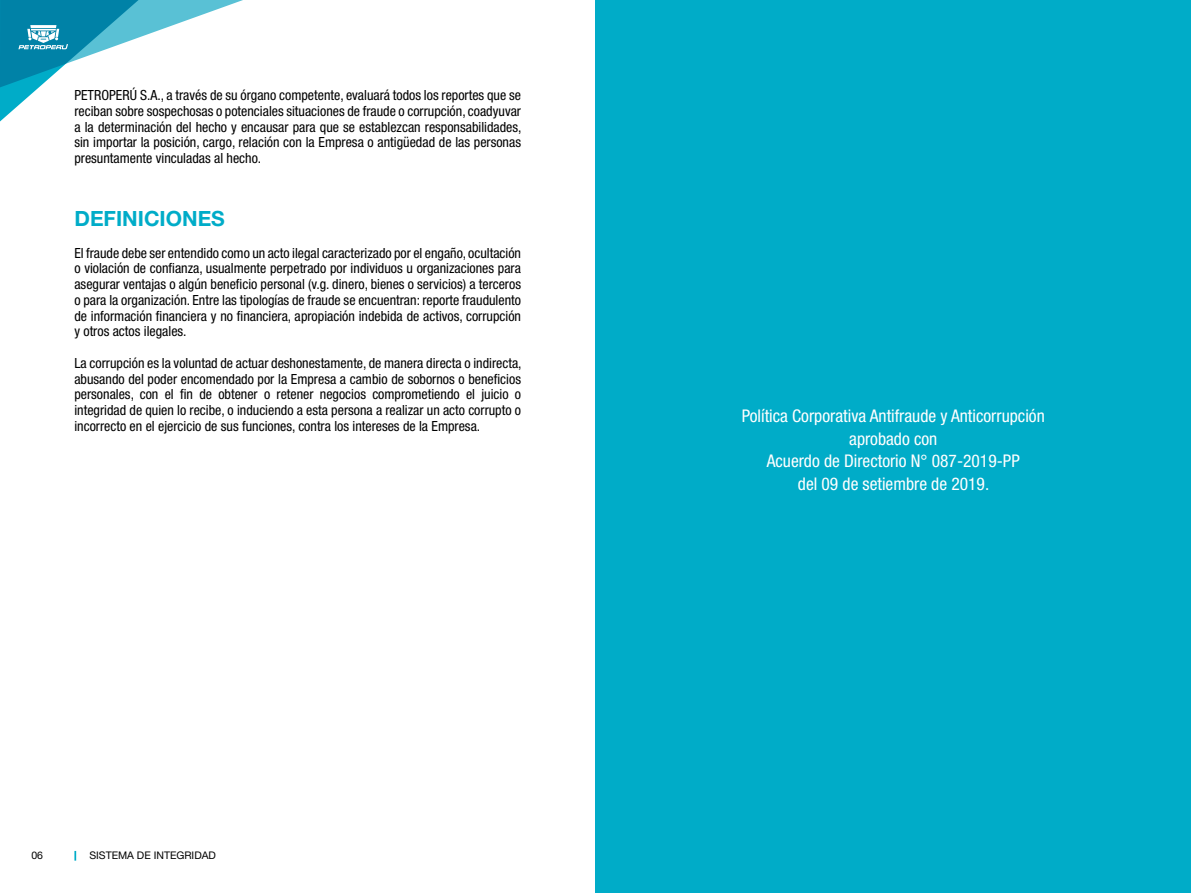
<style>
.page{position:relative;width:1191px;height:893px;background:#fff}
.page>*{position:absolute;margin:0;border:0;box-sizing:border-box;transform-origin:0 0}
.t1{font:700 21px "Helvetica Neue LT Std";color:#00acc8}
.t2{font:condensed 17.5px/22.8px "Helvetica Neue LT Std";color:#fff;text-align:center}
.t3{font:condensed 14px/15.8px "Helvetica Neue LT Std";color:#000;text-align:justify}
.t4{font:10.5px "Helvetica Neue LT Std";color:#000}
</style>
<div class="page">
<svg style="left:74px;top:851px;width:2px;height:10px"></svg>
<div style="left:595px;top:0;width:596px;height:893px;background:#00acc8"></div>
<svg style="left:0;top:0;width:243px;height:121px"></svg>
<p class="t3" style="left:74px;top:87px;width:448px">PETROPERÚ S.A., a través de su órgano competente, evaluará todos los reportes que se reciban sobre sospechosas o potenciales situaciones de fraude o corrupción, coadyuvar a la determinación del hecho y encausar para que se establezcan responsabilidades, sin importar la posición, cargo, relación con la Empresa o antigüedad de las personas presuntamente vinculadas al hecho.</p>
<h1 class="t1" style="left:74px;top:206px;width:152px">DEFINICIONES</h1>
<p class="t3" style="left:74px;top:245px;width:448px">El fraude debe ser entendido como un acto ilegal caracterizado por el engaño, ocultación o violación de confianza, usualmente perpetrado por individuos u organizaciones para asegurar ventajas o algún beneficio personal (v.g. dinero, bienes o servicios) a terceros o para la organización. Entre las tipologías de fraude se encuentran: reporte fraudulento de información financiera y no financiera, apropiación indebida de activos, corrupción y otros actos ilegales.</p>
<p class="t3" style="left:74px;top:355px;width:449px">La corrupción es la voluntad de actuar deshonestamente, de manera directa o indirecta, abusando del poder encomendado por la Empresa a cambio de sobornos o beneficios personales, con el fin de obtener o retener negocios comprometiendo el juicio o integridad de quien lo recibe, o induciendo a esta persona a realizar un acto corrupto o incorrecto en el ejercicio de sus funciones, contra los intereses de la Empresa.</p>
<p class="t4" style="left:31px;top:849px;width:13px">06</p>
<p class="t4" style="left:89px;top:849px;width:128px">SISTEMA DE INTEGRIDAD</p>
<p class="t2" style="left:741px;top:404px;width:305px">Política Corporativa Antifraude y Anticorrupción aprobado con<br>Acuerdo de Directorio N° 087-2019-PP<br>del 09 de setiembre de 2019.</p>
</div>
